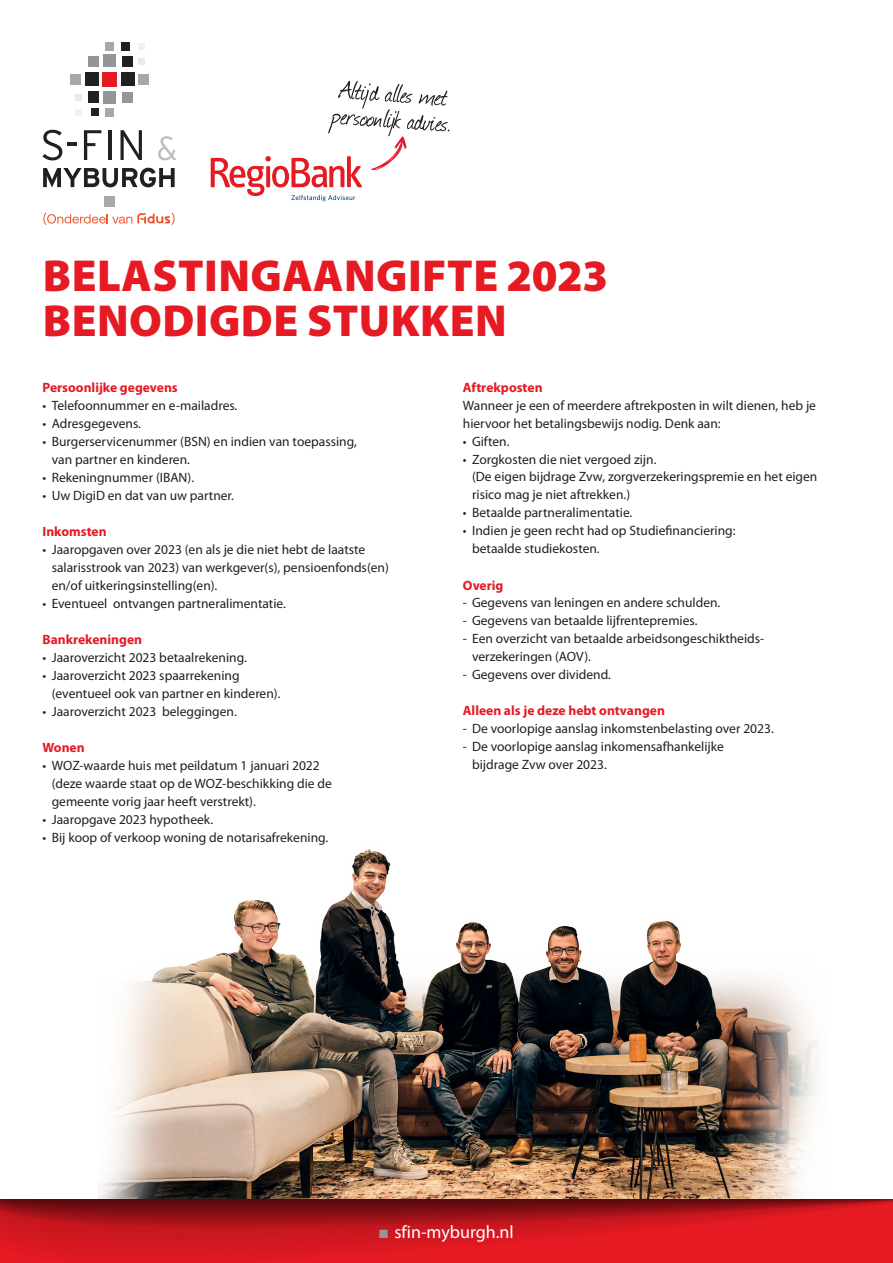
<style>
.page{position:relative;width:893px;height:1263px;background:#fff}
.page>*{position:absolute;margin:0;border:0;box-sizing:border-box;transform-origin:0 0}
.t1{font:900 45px/45px "Myriad Pro";letter-spacing:.01em;color:#e51a23}
.t2{font:18px "Myriad Pro";color:#fff}
.t3{font:13.5px/18px "Myriad Pro";color:#231f20}
.t4{font:700 13.5px "Myriad Pro";color:#e51a23}
.s1{color:#939598}
</style>
<div class="page">
<img style="left:98px;top:849px;width:719px;height:350px">
<svg style="left:0;top:1199px;width:893px;height:50px;background:#b6141b"></svg>
<svg style="left:43px;top:213px;width:132px;height:12px"></svg>
<div style="left:103px;top:72px;width:14px;height:15px;background:#e51a23"></div>
<div style="left:122px;top:73px;width:13px;height:13px;background:#231f20"></div>
<div style="left:122px;top:56px;width:10px;height:11px;background:#231f20"></div>
<div style="left:122px;top:92px;width:10px;height:11px;background:#939598"></div>
<div style="left:85px;top:72px;width:14px;height:14px;background:#231f20"></div>
<div style="left:71px;top:74px;width:10px;height:10px;background:#a7a8ac"></div>
<div style="left:138px;top:74px;width:11px;height:10px;background:#a7a8ac"></div>
<svg style="left:75px;top:94px;width:6px;height:6px"></svg>
<div style="left:106px;top:43px;width:8px;height:8px;background:#a7a8ac"></div>
<div style="left:122px;top:43px;width:8px;height:8px;background:#231f20"></div>
<div style="left:138px;top:43px;width:7px;height:7px;background:#f0f1f2"></div>
<svg style="left:75px;top:109px;width:6px;height:6px"></svg>
<div style="left:91px;top:108px;width:8px;height:8px;background:#231f20"></div>
<div style="left:106px;top:108px;width:8px;height:8px;background:#a7a8ac"></div>
<div style="left:138px;top:58px;width:7px;height:7px;background:#e9eaeb"></div>
<div style="left:88px;top:91px;width:11px;height:11px;background:#231f20"></div>
<div style="left:88px;top:56px;width:11px;height:11px;background:#939598"></div>
<div style="left:103px;top:55px;width:13px;height:12px;background:#939598"></div>
<div style="left:103px;top:91px;width:13px;height:13px;background:#939598"></div>
<div style="left:104px;top:196px;width:11px;height:11px;background:#a7a8ac"></div>
<svg style="left:43px;top:130px;width:19px;height:30px"></svg>
<svg style="left:68px;top:143px;width:9px;height:3px"></svg>
<svg style="left:84px;top:130px;width:17px;height:30px"></svg>
<hr style="left:108px;top:130px;width:4px;height:30px;background:#231f20">
<svg style="left:121px;top:130px;width:21px;height:30px"></svg>
<svg style="left:158px;top:136px;width:18px;height:24px"></svg>
<svg style="left:43px;top:168px;width:132px;height:20px"></svg>
<svg style="left:211px;top:81px;width:238px;height:120px"></svg>
<h1 class="t1" style="left:43px;top:254px;width:567px">BELASTINGAANGIFTE 2023<br>BENODIGDE STUKKEN</h1>
<p class="t4" style="left:43px;top:379px;width:137px">Persoonlijke gegevens</p>
<p class="t3" style="left:43px;top:396px;width:196px">• Telefoonnummer en e-mailadres.</p>
<p class="t3" style="left:43px;top:414px;width:100px">• Adresgegevens.</p>
<p class="t3" style="left:52px;top:432px;width:307px;text-indent:-9px">• Burgerservicenummer (BSN) en indien van toepassing, van partner en kinderen.</p>
<p class="t3" style="left:43px;top:468px;width:153px">• Rekeningnummer (IBAN).</p>
<p class="t3" style="left:43px;top:486px;width:193px">• Uw DigiD en dat van uw partner.</p>
<p class="t4" style="left:43px;top:523px;width:66px">Inkomsten</p>
<p class="t3" style="left:52px;top:540px;width:339px;text-indent:-9px">• Jaaropgaven over 2023 (en als je die niet hebt de laatste salarisstrook van 2023) van werkgever(s), pensioenfonds(en) en/of uitkeringsinstelling(en).</p>
<p class="t3" style="left:43px;top:594px;width:245px">• Eventueel ontvangen partneralimentatie.</p>
<p class="t4" style="left:43px;top:631px;width:101px">Bankrekeningen</p>
<p class="t3" style="left:43px;top:648px;width:206px">• Jaaroverzicht 2023 betaalrekening.</p>
<p class="t3" style="left:52px;top:666px;width:230px;text-indent:-9px">• Jaaroverzicht 2023 spaarrekening (eventueel ook van partner en kinderen).</p>
<p class="t3" style="left:43px;top:702px;width:196px">• Jaaroverzicht 2023 beleggingen.</p>
<p class="t4" style="left:43px;top:739px;width:44px">Wonen</p>
<p class="t3" style="left:52px;top:756px;width:282px;text-indent:-9px">• WOZ-waarde huis met peildatum 1 januari 2022 (deze waarde staat op de WOZ-beschikking die de gemeente vorig jaar heeft verstrekt).</p>
<p class="t3" style="left:43px;top:810px;width:172px">• Jaaropgave 2023 hypotheek.</p>
<p class="t3" style="left:43px;top:828px;width:287px">• Bij koop of verkoop woning de notarisafrekening.</p>
<p class="t4" style="left:463px;top:379px;width:81px">Aftrekposten</p>
<p class="t3" style="left:463px;top:396px;width:355px">Wanneer je een of meerdere aftrekposten in wilt dienen, heb je hiervoor het betalingsbewijs nodig. Denk aan:</p>
<p class="t3" style="left:463px;top:432px;width:48px">• Giften.</p>
<p class="t3" style="left:472px;top:450px;width:347px;text-indent:-9px">• Zorgkosten die niet vergoed zijn.<br>(De eigen bijdrage Zvw, zorgverzekeringspremie en het eigen risico mag je niet aftrekken.)</p>
<p class="t3" style="left:463px;top:504px;width:171px">• Betaalde partneralimentatie.</p>
<p class="t3" style="left:472px;top:522px;width:265px;text-indent:-9px">• Indien je geen recht had op Studiefinanciering: betaalde studiekosten.</p>
<p class="t4" style="left:463px;top:577px;width:42px">Overig</p>
<p class="t3" style="left:463px;top:594px;width:259px">- Gegevens van leningen en andere schulden.</p>
<p class="t3" style="left:463px;top:612px;width:236px">- Gegevens van betaalde lijfrentepremies.</p>
<p class="t3" style="left:472px;top:630px;width:294px;text-indent:-9px">- Een overzicht van betaalde arbeidsongeschiktheids&shy;verzekeringen (AOV).</p>
<p class="t3" style="left:463px;top:666px;width:150px">- Gegevens over dividend.</p>
<p class="t4" style="left:463px;top:703px;width:204px">Alleen als je deze hebt ontvangen</p>
<p class="t3" style="left:463px;top:720px;width:312px">- De voorlopige aanslag inkomstenbelasting over 2023.</p>
<p class="t3" style="left:472px;top:738px;width:253px;text-indent:-9px">- De voorlopige aanslag inkomensafhankelijke bijdrage Zvw over 2023.</p>
<h2 class="t2" style="left:379px;top:1222px;width:136px"><span class="s1">■</span> sfin-myburgh.nl</h2>
</div>
